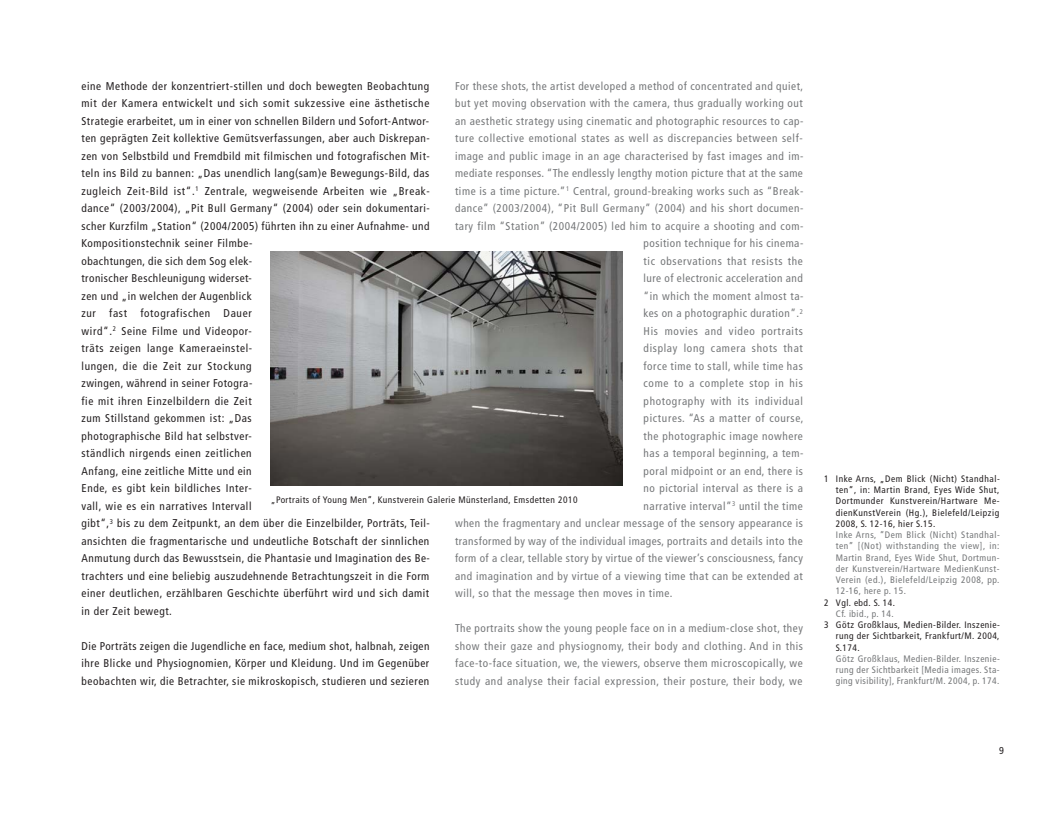
<style>
.page{position:relative;width:1063px;height:815px;background:#fff}
.page>*{position:absolute;margin:0;border:0;box-sizing:border-box;transform-origin:0 0}
.t1{font:condensed 11.25px/17.5px "Frutiger LT Std";letter-spacing:.05em;color:#231f20}
.t2{font:condensed 11.25px/17.5px "Frutiger LT Std";letter-spacing:.05em;color:#757779;text-align:justify}
.t3{font:condensed 10px "Frutiger LT Std";color:#231f20}
.t4{font:condensed 9.38px/11.2px "Frutiger LT Std";letter-spacing:.05em;color:#231f20;text-align:justify}
.t5{font:condensed 9.38px/11.2px "Frutiger LT Std";letter-spacing:.05em;color:#757779;text-align:justify}
</style>
<div class="page">
<img style="left:270px;top:252px;width:353px;height:233px">
<p class="t2" style="left:455px;top:77px;width:350px">For these shots, the artist developed a method of concentrated and quiet,</p>
<p class="t2" style="left:455px;top:95px;width:349px">but yet moving observation with the camera, thus gradually working out</p>
<p class="t2" style="left:455px;top:112px;width:350px">an aesthetic strategy using cinematic and photographic resources to cap-</p>
<p class="t2" style="left:455px;top:130px;width:349px">ture collective emotional states as well as discrepancies between self-</p>
<p class="t2" style="left:455px;top:147px;width:350px">image and public image in an age characterised by fast images and im-</p>
<p class="t2" style="left:455px;top:165px;width:349px">mediate responses. “The endlessly lengthy motion picture that at the same</p>
<p class="t2" style="left:455px;top:182px;width:350px">time is a time picture.”<sup>1</sup> Central, ground-breaking works such as “Break-</p>
<p class="t2" style="left:455px;top:200px;width:350px">dance” (2003/2004), “Pit Bull Germany” (2004) and his short documen-</p>
<p class="t2" style="left:455px;top:217px;width:350px">tary film “Station” (2004/2005) led him to acquire a shooting and com-</p>
<p class="t2" style="left:644px;top:235px;width:161px">position technique for his cinema-</p>
<p class="t2" style="left:644px;top:252px;width:161px">tic observations that resists the</p>
<p class="t2" style="left:644px;top:270px;width:161px">lure of electronic acceleration and</p>
<p class="t2" style="left:644px;top:287px;width:161px">“in which the moment almost ta-</p>
<p class="t2" style="left:644px;top:305px;width:161px">kes on a photographic dura tion”.<sup>2</sup></p>
<p class="t2" style="left:644px;top:322px;width:161px">His movies and video portraits</p>
<p class="t2" style="left:644px;top:340px;width:161px">display long camera shots that</p>
<p class="t2" style="left:644px;top:357px;width:161px">force time to stall, while time has</p>
<p class="t2" style="left:644px;top:375px;width:161px">come to a complete stop in his</p>
<p class="t2" style="left:644px;top:392px;width:161px">photography with its individual</p>
<p class="t2" style="left:644px;top:410px;width:161px">pictures. “As a matter of course,</p>
<p class="t2" style="left:644px;top:427px;width:161px">the photographic image nowhere</p>
<p class="t2" style="left:644px;top:445px;width:161px">has a temporal beginning, a tem-</p>
<p class="t2" style="left:644px;top:462px;width:161px">poral midpoint or an end, there is</p>
<p class="t2" style="left:644px;top:480px;width:161px">no pictorial interval as there is a</p>
<p class="t2" style="left:644px;top:497px;width:161px">narrative interval”<sup>3</sup> until the time</p>
<p class="t2" style="left:455px;top:515px;width:349px">when the fragmentary and unclear message of the sensory appearance is</p>
<p class="t2" style="left:455px;top:532px;width:349px">transformed by way of the individual images, por traits and details into the</p>
<p class="t2" style="left:455px;top:550px;width:349px">form of a clear, tellable story by virtue of the viewer’s consciousness, fancy</p>
<p class="t2" style="left:455px;top:567px;width:349px">and imagination and by virtue of a viewing time that can be extended at</p>
<p class="t2" style="left:455px;top:585px;width:219px">will, so that the message then moves in time.</p>
<p class="t2" style="left:455px;top:620px;width:349px">The portraits show the young people face on in a medium-close shot, they show their gaze and physiognomy, their body and clothing. And in this face-to-face situation, we, the viewers, observe them microscopically, we study and analyse their facial expression, their posture, their body, we</p>
<p class="t1" style="left:81px;top:77px;width:350px">eine Methode der konzentriert-stillen und doch bewegten Beobachtung mit der Kamera entwickelt und sich somit sukzessive eine ästhetische Strategie erarbeitet, um in einer von schnellen Bildern und Sofort-Antwor&shy;ten geprägten Zeit kollektive Gemütsverfassungen, aber auch Diskrepan&shy;zen von Selbstbild und Fremdbild mit filmischen und fotografischen Mit&shy;teln ins Bild zu bannen: „Das unendlich lang(sam)e Bewegungs-Bild, das zugleich Zeit-Bild ist“.<sup>1</sup> Zentrale, wegweisende Arbeiten wie „Break&shy;dance“ (2003/2004), „Pit Bull Germany“ (2004) oder sein dokumentari&shy;scher Kurzfilm „Station“ (2004/2005) führten ihn zu einer Aufnahme- und Kompositionstechnik seiner Filmbe-<br>obachtungen, die sich dem Sog elek-<br>tronischer Beschleunigung widerset-<br>zen und „in welchen der Augenblick<br>zur fast fotografischen Dauer<br>wird“.<sup>2</sup> Seine Filme und Videopor-<br>träts zeigen lange Kameraeinstel-<br>lungen, die die Zeit zur Stockung<br>zwingen, während in seiner Fotogra-<br>fie mit ihren Einzelbildern die Zeit<br>zum Stillstand gekommen ist: „Das<br>photographische Bild hat selbstver-<br>ständlich nirgends einen zeitlichen<br>Anfang, eine zeitliche Mitte und ein<br>Ende, es gibt kein bildliches Inter-<br>vall, wie es ein narratives Intervall<br>gibt“,<sup>3</sup> bis zu dem Zeitpunkt, an dem über die Einzelbilder, Porträts, Teil&shy;ansichten die fragmentarische und undeutliche Botschaft der sinnlichen Anmutung durch das Bewusstsein, die Phantasie und Imagination des Be&shy;trachters und eine beliebig auszudehnende Betrachtungszeit in die Form einer deutlichen, erzählbaren Geschichte überführt wird und sich damit in der Zeit bewegt.</p>
<p class="t1" style="left:81px;top:637px;width:350px;text-align:justify">Die Porträts zeigen die Jugendliche en face, medium shot, halbnah, zeigen ihre Blicke und Physiognomien, Körper und Kleidung. Und im Gegenüber beobachten wir, die Betrachter, sie mikroskopisch, studieren und sezieren</p>
<p class="t4" style="left:271px;top:494px;width:308px">„Portraits of Young Men“, Kunstverein Galerie Münsterland, Emsdetten 2010</p>
<p class="t4" style="left:836px;top:473px;width:165px;text-indent:-12px">1 Inke Arns, „Dem Blick (Nicht) Standhal&shy;ten“, in: Martin Brand, Eyes Wide Shut, Dortmunder Kunstverein/Hartware Me&shy;dienKunstVerein (Hg.), Bielefeld/Leipzig 2008, S. 12-16, hier S.15.</p>
<p class="t5" style="left:836px;top:529px;width:166px">Inke Arns, “Dem Blick (Nicht) Standhal&shy;ten” [(Not) withstanding the view], in:<br>Martin Brand, Eyes Wide Shut, Dortmun&shy;der Kunstverein/Hartware MedienKunst-Verein (ed.), Bielefeld/Leipzig 2008, pp.<br>12-16, here p. 15.</p>
<p class="t4" style="left:824px;top:597px;width:73px">2 Vgl. ebd. S. 14.</p>
<p class="t5" style="left:836px;top:608px;width:59px">Cf. ibid., p. 14.</p>
<p class="t4" style="left:836px;top:619px;width:166px;text-indent:-12px">3 Götz Großklaus, Medien-Bilder. Inszenie&shy;rung der Sichtbarkeit, Frankfurt/M. 2004, S.174.</p>
<p class="t5" style="left:836px;top:653px;width:166px">Götz Großklaus, Medien-Bilder. Inszenie&shy;rung der Sichtbarkeit [Media images. Sta&shy;ging visibility], Frankfurt/M. 2004, p. 174.</p>
<p class="t3" style="left:999px;top:744px;width:6px">9</p>
</div>
